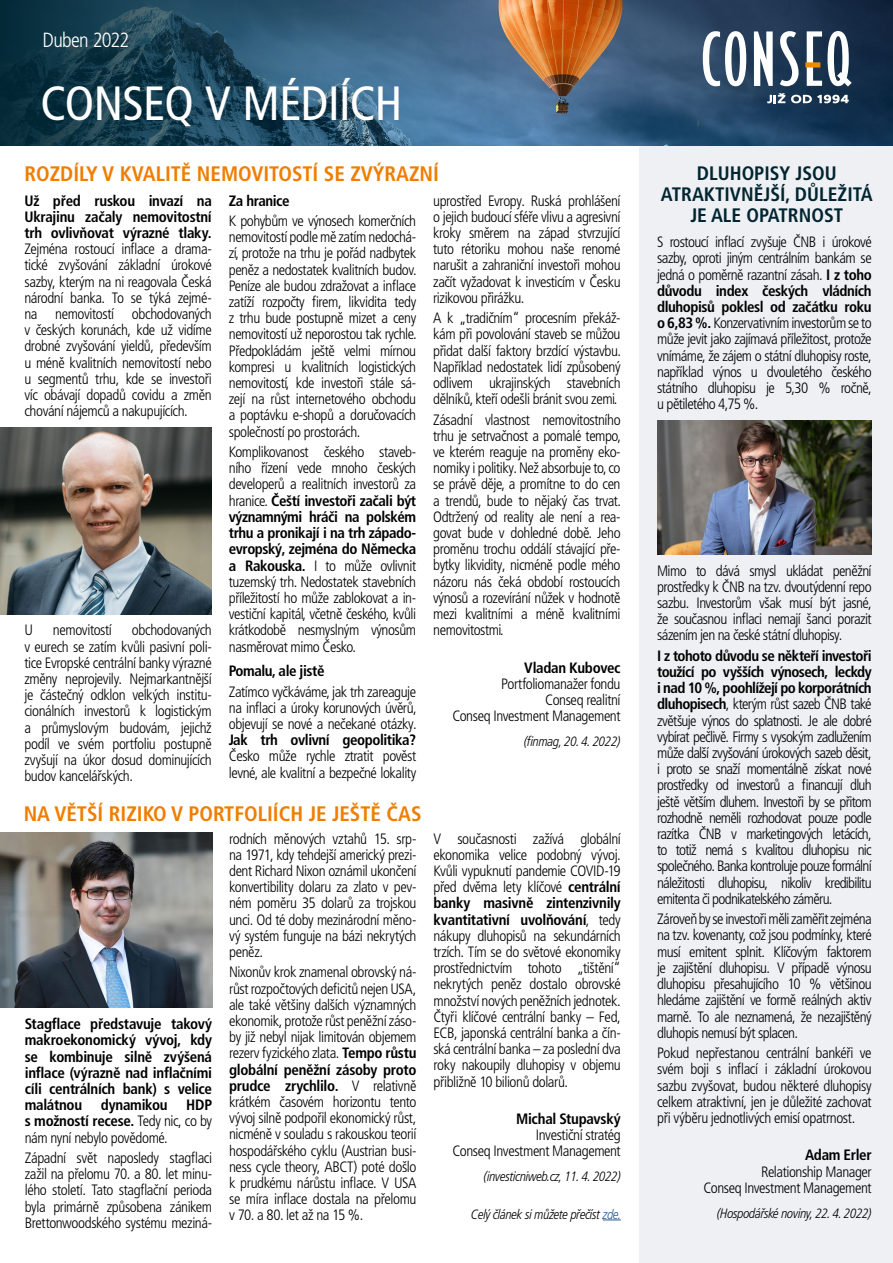
<style>
.page{position:relative;width:893px;height:1263px;background:#fff}
.page>*{position:absolute;margin:0;border:0;box-sizing:border-box;transform-origin:0 0}
.t1{font:condensed 48px "Frutiger LT Pro";letter-spacing:-.015em;color:#fff}
.t2{font:700 condensed 21px "Frutiger LT Pro";color:#ef7d00}
.t3{font:300 condensed 20.55px "Frutiger LT Pro";letter-spacing:-.035em;color:#fff}
.t4{font:700 condensed 19.5px/21px "Frutiger LT Pro";color:#002531;text-align:center}
.t5{font:300 condensed 15px/16.2px "Frutiger LT Pro";letter-spacing:-.03em;color:#000;text-align:justify}
.t6{font:700 condensed 15px/16.2px "Frutiger LT Pro";letter-spacing:-.02em;color:#000;text-align:justify}
.t7{font:italic 300 condensed 13.5px "Frutiger LT Pro";letter-spacing:-.03em;color:#000}
.s1{font-weight:700}
.s2{font-weight:300}
.s3{color:#275b9b}
</style>
<div class="page">
<img style="left:496px;top:0;width:397px;height:145px">
<svg style="left:0;top:0;width:496px;height:145px;background:#29516a"></svg>
<svg style="left:703px;top:31px;width:43px;height:55px"></svg>
<svg style="left:754px;top:31px;width:19px;height:55px"></svg>
<svg style="left:780px;top:31px;width:18px;height:55px"></svg>
<svg style="left:807px;top:31px;width:45px;height:56px"></svg>
<div style="left:805px;top:62px;width:15px;height:6px;background:#f18a00"></div>
<svg style="left:767px;top:93px;width:18px;height:10px"></svg>
<svg style="left:791px;top:95px;width:58px;height:8px"></svg>
<div style="left:640px;top:146px;width:253px;height:1117px;background:#eef0f3"></div>
<svg style="left:603px;top:1219px;width:18px;height:1px"></svg>
<img style="left:0;top:428px;width:212px;height:186px">
<img style="left:657px;top:420px;width:215px;height:135px">
<img style="left:0;top:833px;width:212px;height:175px">
<h3 class="t3" style="left:43px;top:28px;width:88px">Duben 2022</h3>
<h1 class="t1" style="left:40px;top:75px;width:363px">CONSEQ V MÉDIÍCH</h1>
<h2 class="t2" style="left:24px;top:162px;width:416px">ROZDÍLY V KVALITĚ NEMOVITOSTÍ SE ZVÝRAZNÍ</h2>
<p class="t6" style="left:24px;top:192px;width:189px">Už před ruskou invazí na Ukrajinu začaly nemovitostní trh ovlivňovat výrazné tlaky.</p>
<p class="t5" style="left:24px;top:241px;width:189px">Zejména rostoucí inflace a drama&shy;tické zvyšování základní úrokové sazby, kterým na ni reagovala Česká národní banka. To se týká zejmé&shy;na nemovitostí obchodovaných v českých korunách, kde už vidíme drobné zvyšování yieldů, především u méně kvalitních nemovitostí nebo u segmentů trhu, kde se investoři víc obávají dopadů covidu a změn chování nájemců a nakupujících.</p>
<p class="t5" style="left:24px;top:622px;width:189px;text-indent:107px">obchodovaných v eurech se zatím kvůli pasivní poli&shy;tice Evropské centrální banky výrazné změny neprojevily. Nejmarkantnější je částečný odklon velkých institu&shy;cionálních investorů k logistickým a průmyslovým budovám, jejichž podíl ve svém portfoliu postupně zvyšují na úkor dosud dominujících budov kancelářských.</p>
<p class="t5" style="left:24px;top:622px;width:10px">U</p>
<p class="t5" style="left:53px;top:622px;width:61px">nemovitostí</p>
<p class="t6" style="left:229px;top:192px;width:62px">Za hranice</p>
<p class="t5" style="left:229px;top:213px;width:189px">K pohybům ve výnosech komerčních nemovitostí podle mě zatím nedochá&shy;zí, protože na trhu je pořád nadbytek peněz a nedostatek kvalitních budov.<br>Peníze ale budou zdražovat a inflace zatíží rozpočty firem, likvidita tedy z trhu bude postupně mizet a ceny nemovitostí už neporostou tak rychle.<br>Předpokládám ještě velmi mírnou kompresi u kvalitních logistických nemovitostí, kde investoři stále sá&shy;zejí na růst internetového obchodu a poptávku e-shopů a doručovacích společností po prostorách.</p>
<p class="t5" style="left:229px;top:444px;width:189px">Komplikovanost českého staveb&shy;ního řízení vede mnoho českých developerů a realitních investorů za hranice. <span class="s1">Čeští investoři začali být významnými hráči na polském trhu a pronikají i na trh západo&shy;evropský, zejména do Německa a Rakouska.</span> I to může ovlivnit tuzemský trh. Nedostatek stavebních příležitostí ho může zablokovat a in&shy;vestiční kapitál, včetně českého, kvůli krátkodobě nesmyslným výnosům nasměrovat mimo Česko.</p>
<p class="t6" style="left:229px;top:663px;width:97px">Pomalu, ale jistě</p>
<p class="t5" style="left:229px;top:683px;width:189px">Zatímco vyčkáváme, jak trh zareaguje na inflaci a úroky korunových úvěrů, objevují se nové a nečekané otázky.</p>
<p class="t6" style="left:229px;top:732px;width:189px">Jak trh ovlivní geopolitika?</p>
<p class="t5" style="left:229px;top:748px;width:189px">Česko může rychle ztratit pověst levné, ale kvalitní a bezpečné lokality</p>
<h2 class="t2" style="left:24px;top:801px;width:399px">NA VĚTŠÍ RIZIKO V PORTFOLIÍCH JE JEŠTĚ ČAS</h2>
<p class="t6" style="left:25px;top:1016px;width:189px">Stagflace představuje takový makroekonomický vývoj, kdy se kombinuje silně zvýšená inflace (výrazně nad inflačními cíli centrálních bank) s velice malátnou dynamikou HDP s možností recese. <span class="s2">Tedy nic, co by nám nyní nebylo povědomé.</span></p>
<p class="t5" style="left:25px;top:1150px;width:189px">Západní svět naposledy stagflaci zažil na přelomu 70. a 80. let minu&shy;lého století. Tato stagflační perioda byla primárně způsobena zánikem Brettonwoodského systému meziná-</p>
<p class="t5" style="left:229px;top:830px;width:189px">rodních měnových vztahů 15. srp&shy;na 1971, kdy tehdejší americký prezi&shy;dent Richard Nixon oznámil ukončení konvertibility dolaru za zlato v pev&shy;ném poměru 35 dolarů za trojskou unci. Od té doby mezinárodní měno&shy;vý systém funguje na bázi nekrytých peněz.</p>
<p class="t5" style="left:229px;top:964px;width:189px">Nixonův krok znamenal obrovský ná&shy;růst rozpočtových deficitů nejen USA, ale také většiny dalších významných ekonomik, protože růst peněžní záso&shy;by již nebyl nijak limitován objemem rezerv fyzického zlata. <span class="s1">Tempo růstu globální peněžní zásoby proto prudce zrychlilo.</span> V relativně krátkém časovém horizontu tento vývoj silně podpořil ekonomický růst, nicméně v souladu s rakouskou teorií hospodářského cyklu (Austrian busi&shy;ness cycle theory, ABCT) poté došlo k prudkému nárůstu inflace. V USA se míra inflace dostala na přelomu v 70. a 80. let až na 15 %.</p>
<p class="t5" style="left:433px;top:192px;width:189px">uprostřed Evropy. Ruská prohlášení o jejich budoucí sféře vlivu a agresivní kroky směrem na západ stvrzující tuto rétoriku mohou naše renomé narušit a zahraniční investoři mohou začít vyžadovat k investicím v Česku rizikovou přirážku.</p>
<p class="t5" style="left:433px;top:310px;width:189px">A k „tradičním“ procesním překáž&shy;kám při povolování staveb se můžou přidat další faktory brzdící výstavbu.<br>Například nedostatek lidí způsobený odlivem ukrajinských stavebních dělníků, kteří odešli bránit svou zemi.</p>
<p class="t5" style="left:433px;top:411px;width:189px">Zásadní vlastnost nemovitostního trhu je setrvačnost a pomalé tempo, ve kterém reaguje na proměny eko&shy;nomiky i politiky. Než absorbuje to, co se právě děje, a promítne to do cen a trendů, bude to nějaký čas trvat.<br>Odtržený od reality ale není a rea&shy;govat bude v dohledné době. Jeho proměnu trochu oddálí stávající pře&shy;bytky likvidity, nicméně podle mého názoru nás čeká období rostoucích výnosů a rozevírání nůžek v hodnotě mezi kvalitními a méně kvalitními nemovitostmi.</p>
<p class="t6" style="left:524px;top:659px;width:98px">Vladan Kubovec</p>
<p class="t5" style="left:452px;top:676px;width:170px;text-align:right">Portfoliomanažer fondu<br>Conseq realitní<br>Conseq Investment Management</p>
<p class="t7" style="left:524px;top:734px;width:98px">(finmag, 20. 4. 2022)</p>
<p class="t5" style="left:433px;top:830px;width:189px">V současnosti zažívá globální ekonomika velice podobný vývoj.<br>Kvůli vypuknutí pandemie COVID-19 před dvěma lety klíčové <span class="s1">centrální banky masivně zintenzivnily kvantitativní uvolňování</span>, tedy nákupy dluhopisů na sekundárních trzích. Tím se do světové ekonomiky prostřednictvím tohoto „tištění“ nekrytých peněz dostalo obrovské množství nových peněžních jednotek.<br>Čtyři klíčové centrální banky – Fed, ECB, japonská centrální banka a čín&shy;ská centrální banka – za poslední dva roky nakoupily dluhopisy v objemu přibližně 10 bilionů dolarů.</p>
<p class="t6" style="left:516px;top:1111px;width:106px">Michal Stupavský</p>
<p class="t5" style="left:453px;top:1127px;width:170px;text-align:right">Investiční stratég<br>Conseq Investment Management</p>
<p class="t7" style="left:484px;top:1169px;width:138px">(investicniweb.cz, 11. 4. 2022)</p>
<p class="t7" style="left:471px;top:1206px;width:152px">Celý článek si můžete přečíst <span class="s3">zde.</span></p>
<h3 class="t4" style="left:661px;top:163px;width:213px">DLUHOPISY JSOU<br>ATRAKTIVNĚJŠÍ, DŮLEŽITÁ<br>JE ALE OPATRNOST</h3>
<p class="t5" style="left:657px;top:234px;width:216px">S rostoucí inflací zvyšuje ČNB i úrokové sazby, oproti jiným centrálním bankám se jedná o poměrně razantní zásah. <span class="s1">I z toho důvodu index českých vládních dluhopisů poklesl od začátku roku o 6,83 %.</span> Konzervativním investorům se to může jevit jako zajímavá příležitost, protože vnímáme, že zájem o státní dluhopisy roste, například výnos u dvouletého českého státního dluhopisu je 5,30 % ročně, u pětiletého 4,75 %.</p>
<p class="t5" style="left:657px;top:562px;width:216px">Mimo to dává smysl ukládat peněžní prostředky k ČNB na tzv. dvoutýdenní repo sazbu. Investorům však musí být jasné, že současnou inflaci nemají šanci porazit sázením jen na české státní dluhopisy.</p>
<p class="t5" style="left:657px;top:648px;width:216px"><span class="s1">I z tohoto důvodu se někteří investoři toužící po vyšších výnosech, leckdy i nad 10 %, poohlížejí po korporátních dluhopisech</span>, kterým růst sazeb ČNB také zvětšuje výnos do splatnosti. Je ale dobré vybírat pečlivě. Firmy s vysokým zadlužením může další zvyšování úrokových sazeb děsit, i proto se snaží momentálně získat nové prostředky od investorů a financují dluh ještě větším dluhem. Investoři by se přitom rozhodně neměli rozhodovat pouze podle razítka ČNB v marketingových letácích, to totiž nemá s kvalitou dluhopisu nic společného. Banka kontroluje pouze formální náležitosti dluhopisu, nikoliv kredibilitu emitenta či podnikatelského záměru.</p>
<p class="t5" style="left:657px;top:911px;width:216px">Zároveň by se investoři měli zaměřit zejména na tzv. kovenanty, což jsou podmínky, které musí emitent splnit. Klíčovým faktorem je zajištění dluhopisu. V případě výnosu dluhopisu přesahujícího 10 % většinou hledáme zajištění ve formě reálných aktiv marně. To ale neznamená, že nezajištěný dluhopis nemusí být splacen.</p>
<p class="t5" style="left:657px;top:1045px;width:216px">Pokud nepřestanou centrální bankéři ve svém boji s inflací i základní úrokovou sazbu zvyšovat, budou některé dluhopisy celkem atraktivní, jen je důležité zachovat při výběru jednotlivých emisí opatrnost.</p>
<p class="t6" style="left:805px;top:1147px;width:68px">Adam Erler</p>
<p class="t5" style="left:703px;top:1163px;width:170px;text-align:right">Relationship Manager<br>Conseq Investment Management</p>
<p class="t7" style="left:717px;top:1205px;width:156px">(Hospodářské noviny, 22. 4. 2022)</p>
</div>
